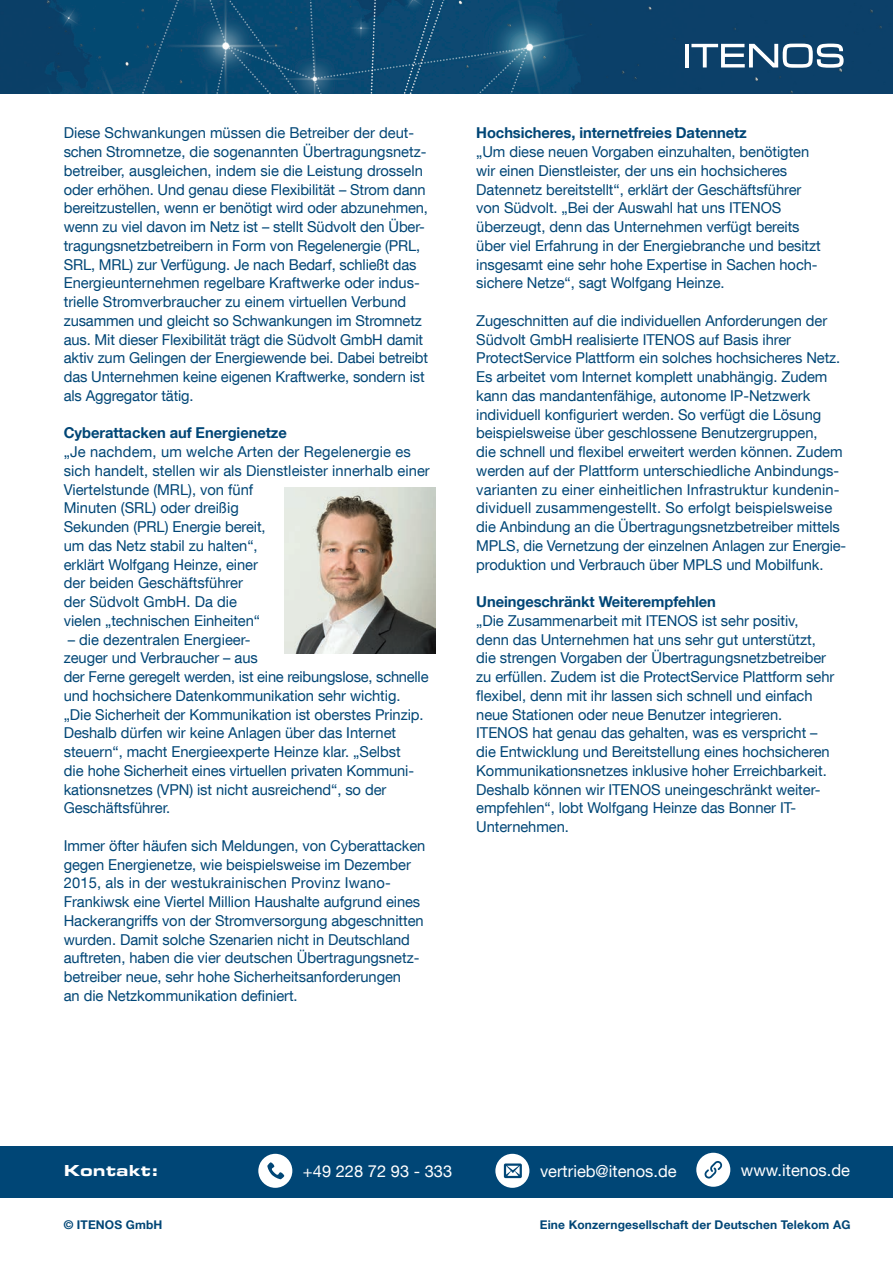
<style>
.page{position:relative;width:893px;height:1263px;background:#fff}
.page>*{position:absolute;margin:0;border:0;box-sizing:border-box;transform-origin:0 0}
.t1{font:16.5px "Helvetica Neue LT Com";color:#fff}
.t2{font:900 expanded 16.5px "Eurostile TOT";color:#fff}
.t3{font:15px/18.8px "Helvetica Neue LT Com";letter-spacing:-.005em;color:#004676}
.t4{font:700 15px "Helvetica Neue LT Com";letter-spacing:-.005em;color:#004676}
.t5{font:700 12px "Helvetica Neue LT Com";letter-spacing:.01em;color:#004676}
</style>
<div class="page">
<img style="left:0;top:0;width:893px;height:94px">
<hr style="left:685px;top:44px;width:4px;height:23px;background:#fff">
<svg style="left:691px;top:44px;width:153px;height:24px"></svg>
<div style="left:0;top:1146px;width:893px;height:51px;background:#004676"></div>
<div style="left:696px;top:1153px;width:34px;height:34px;background:#fff;border-radius:50%"></div>
<svg style="left:704px;top:1161px;width:18px;height:17px"></svg>
<div style="left:258px;top:1154px;width:34px;height:34px;background:#fff;border-radius:50%"></div>
<svg style="left:267px;top:1162px;width:17px;height:17px"></svg>
<div style="left:495px;top:1154px;width:34px;height:34px;background:#fff;border-radius:50%"></div>
<svg style="left:504px;top:1163px;width:18px;height:15px"></svg>
<img style="left:285px;top:487px;width:151px;height:167px">
<p class="t3" style="left:64px;top:123px;width:366px">Diese Schwankungen müssen die Betreiber der deut&shy;schen Stromnetze, die sogenannten Übertragungsnetz&shy;betreiber, ausgleichen, indem sie die Leistung drosseln oder erhöhen. Und genau diese Flexibilität – Strom dann bereitzustellen, wenn er benötigt wird oder abzunehmen, wenn zu viel davon im Netz ist – stellt Südvolt den Über&shy;tragungsnetzbetreibern in Form von Regelenergie (PRL, SRL, MRL) zur Verfügung. Je nach Bedarf, schließt das Energieunternehmen regelbare Kraftwerke oder indus&shy;trielle Stromverbraucher zu einem virtuellen Verbund zusammen und gleicht so Schwankungen im Stromnetz aus. Mit dieser Flexibilität trägt die Südvolt GmbH damit aktiv zum Gelingen der Energiewende bei. Dabei betreibt das Unternehmen keine eigenen Kraftwerke, sondern ist als Aggregator tätig.</p>
<p class="t4" style="left:64px;top:423px;width:225px">Cyberattacken auf Energienetze</p>
<p class="t3" style="left:64px;top:442px;width:368px">„Je nachdem, um welche Arten der Regelenergie es sich handelt, stellen wir als Dienstleister innerhalb einer Viertelstunde (MRL), von fünf<br>Minuten (SRL) oder dreißig<br>Sekunden (PRL) Energie bereit,<br>um das Netz stabil zu halten“,<br>erklärt Wolfgang Heinze, einer<br>der beiden Geschäftsführer<br>der Südvolt GmbH. Da die<br>vielen „technischen Einheiten“</p>
<p class="t3" style="left:64px;top:629px;width:366px">– die dezentralen Energieer-<br>zeuger und Verbraucher – aus<br>der Ferne geregelt werden, ist eine reibungslose, schnelle und hochsichere Datenkommunikation sehr wichtig. „Die Sicherheit der Kommunikation ist oberstes Prinzip.<br>Deshalb dürfen wir keine Anlagen über das Internet steuern“, macht Energieexperte Heinze klar. „Selbst<br>die hohe Sicherheit eines virtuellen privaten Kommuni&shy;kationsnetzes (VPN) ist nicht ausreichend“, so der Geschäftsführer.</p>
<p class="t3" style="left:64px;top:836px;width:363px">Immer öfter häufen sich Meldungen, von Cyberattacken gegen Energienetze, wie beispielsweise im Dezember 2015, als in der westukrainischen Provinz Iwano-Frankiwsk eine Viertel Million Haushalte aufgrund eines Hackerangriffs von der Stromversorgung abgeschnitten wurden. Damit solche Szenarien nicht in Deutschland auftreten, haben die vier deutschen Übertragungsnetz&shy;betreiber neue, sehr hohe Sicherheitsanforderungen<br>an die Netzkommunikation definiert.</p>
<p class="t4" style="left:476px;top:123px;width:272px">Hochsicheres, internetfreies Datennetz</p>
<p class="t3" style="left:476px;top:142px;width:346px">„Um diese neuen Vorgaben einzuhalten, benötigten wir einen Dienstleister, der uns ein hochsicheres Datennetz bereitstellt“, erklärt der Geschäftsführer von Südvolt. „Bei der Auswahl hat uns ITENOS überzeugt, denn das Unternehmen verfügt bereits über viel Erfahrung in der Energiebranche und besitzt insgesamt eine sehr hohe Expertise in Sachen hoch-</p>
<p class="t3" style="left:476px;top:273px;width:250px">sichere Netze“, sagt Wolfgang Heinze.</p>
<p class="t3" style="left:476px;top:311px;width:372px">Zugeschnitten auf die individuellen Anforderungen der Südvolt GmbH realisierte ITENOS auf Basis ihrer ProtectService Plattform ein solches hochsicheres Netz.<br>Es arbeitet vom Internet komplett unabhängig. Zudem kann das mandantenfähige, autonome IP-Netzwerk individuell konfiguriert werden. So verfügt die Lösung beispielsweise über geschlossene Benutzergruppen,<br>die schnell und flexibel erweitert werden können. Zudem werden auf der Plattform unterschiedliche Anbindungs&shy;varianten zu einer einheitlichen Infrastruktur kundenin&shy;dividuell zusammengestellt. So erfolgt beispielsweise die Anbindung an die Übertragungsnetzbetreiber mittels MPLS, die Vernetzung der einzelnen Anlagen zur Energie&shy;produktion und Verbrauch über MPLS und Mobilfunk.</p>
<p class="t4" style="left:476px;top:592px;width:241px">Uneingeschränkt Weiterempfehlen</p>
<p class="t3" style="left:476px;top:611px;width:360px">„Die Zusammenarbeit mit ITENOS ist sehr positiv, denn das Unternehmen hat uns sehr gut unterstützt, die strengen Vorgaben der Übertragungsnetzbetreiber zu erfüllen. Zudem ist die ProtectService Plattform sehr flexibel, denn mit ihr lassen sich schnell und einfach neue Stationen oder neue Benutzer integrieren.<br>ITENOS hat genau das gehalten, was es verspricht – die Entwicklung und Bereitstellung eines hochsicheren Kommunikationsnetzes inklusive hoher Erreichbarkeit.<br>Deshalb können wir ITENOS uneingeschränkt weiter&shy;empfehlen“, lobt Wolfgang Heinze das Bonner IT-Unternehmen.</p>
<p class="t2" style="left:64px;top:1161px;width:95px">Kontakt:</p>
<p class="t1" style="left:303px;top:1161px;width:151px">+49 228 72 93 - 333</p>
<p class="t1" style="left:540px;top:1161px;width:138px">vertrieb@itenos.de</p>
<p class="t1" style="left:741px;top:1159px;width:111px">www.itenos.de</p>
<p class="t5" style="left:64px;top:1217px;width:100px">© ITENOS GmbH</p>
<p class="t5" style="left:540px;top:1217px;width:312px">Eine Konzerngesellschaft der Deutschen Telekom AG</p>
</div>
